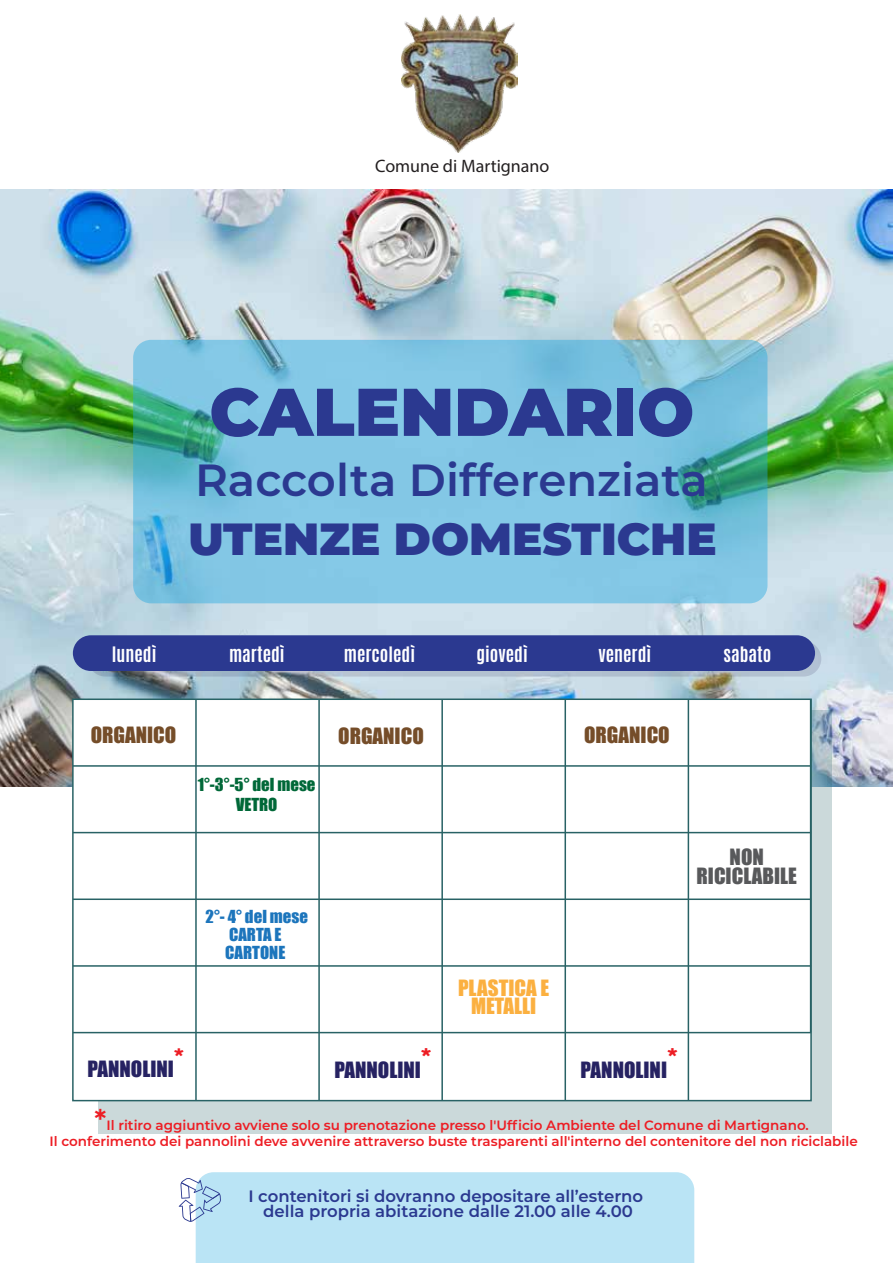
<style>
.page{position:relative;width:893px;height:1263px;background:#fff}
.page>*{position:absolute;margin:0;border:0;box-sizing:border-box;transform-origin:0 0}
.t1{font:900 67.35px "Montserrat";color:#2b3990}
.t2{font:600 45px "Montserrat";color:#2b3990}
.t3{font:900 45px "Montserrat";color:#2b3990}
.t4{font:20.55px "Impact";color:#262262}
.t5{font:20.55px "Impact";color:#754d29}
.t6{font:20.55px/18.8px "Impact";color:#fbb040;text-align:center}
.t7{font:20.55px/18.8px "Impact";color:#58595b;text-align:center}
.t8{font:18px "Myriad Pro";color:#231f20}
.t9{font:700 17.85px "Antonio";color:#fff}
.t10{font:600 16.5px/15px "Montserrat";color:#2b3990;text-align:center}
.t11{font:16.5px/18px "Impact";color:#1c75bc;text-align:center}
.t12{font:16.5px/19.5px "Impact";color:#006838;text-align:center}
.t13{font:600 13.5px/16.5px "Montserrat";color:#ed1d24;text-align:center}
.s1{font-size:36px;color:#ed1d24}
.s2{font-size:37.5px;color:#ed1d24}
.s3{font-size:28.5px}
</style>
<div class="page">
<img style="left:0;top:189px;width:892px;height:597px">
<svg style="left:88px;top:641px;width:733px;height:35px;background:#a5b4c1"></svg>
<div style="left:73px;top:635px;width:742px;height:36px;background:#2b3990;border-radius:18px"></div>
<svg style="left:98px;top:710px;width:734px;height:423px;background:#c6d5d7"></svg>
<div style="left:72px;top:698px;width:740px;height:403px;background:#fff;border:2px solid #286265"></div>
<hr style="left:73px;top:1032px;width:738px;height:1px;background:#286265">
<hr style="left:73px;top:965px;width:738px;height:2px;background:#286265">
<hr style="left:73px;top:898px;width:738px;height:2px;background:#286265">
<hr style="left:73px;top:832px;width:738px;height:1px;background:#286265">
<hr style="left:73px;top:765px;width:738px;height:2px;background:#286265">
<hr style="left:688px;top:699px;width:1px;height:401px;background:#286265">
<hr style="left:564px;top:699px;width:2px;height:401px;background:#286265">
<hr style="left:441px;top:699px;width:2px;height:401px;background:#286265">
<hr style="left:318px;top:699px;width:2px;height:401px;background:#286265">
<hr style="left:195px;top:699px;width:2px;height:401px;background:#286265">
<hr style="left:810px;top:699px;width:1px;height:333px;background:#286265">
<div style="left:196px;top:1172px;width:498px;height:91px;background:#bae4f5"></div>
<svg style="left:133px;top:340px;width:634px;height:263px;background:#7bc2dd"></svg>
<svg style="left:179px;top:1178px;width:42px;height:44px"></svg>
<img style="left:402px;top:14px;width:115px;height:138px">
<h3 class="t8" style="left:375px;top:155px;width:176px">Comune di Martignano</h3>
<h1 class="t1" style="left:209px;top:361px;width:486px">CALENDARIO</h1>
<h2 class="t2" style="left:195px;top:448px;width:514px">Raccolta Differenziata</h2>
<h2 class="t3" style="left:188px;top:506px;width:530px">UTENZE DOMESTICHE</h2>
<h3 class="t9" style="left:112px;top:641px;width:46px">lunedì</h3>
<h3 class="t9" style="left:229px;top:641px;width:57px">martedì</h3>
<h3 class="t9" style="left:344px;top:641px;width:73px">mercoledì</h3>
<h3 class="t9" style="left:477px;top:641px;width:53px">giovedì</h3>
<h3 class="t9" style="left:598px;top:641px;width:54px">venerdì</h3>
<h3 class="t9" style="left:723px;top:641px;width:49px">sabato</h3>
<h3 class="t5" style="left:91px;top:719px;width:87px">ORGANICO</h3>
<h3 class="t5" style="left:338px;top:720px;width:87px">ORGANICO</h3>
<h3 class="t5" style="left:584px;top:719px;width:87px">ORGANICO</h3>
<p class="t12" style="left:198px;top:774px;width:119px">1°-3°-5° del mese<br>VETRO</p>
<p class="t11" style="left:206px;top:907px;width:104px">2°- 4° del mese<br>CARTA E<br>CARTONE</p>
<h3 class="t6" style="left:458px;top:978px;width:93px">PLASTICA E<br>METALLI</h3>
<h3 class="t4" style="left:87px;top:1053px;width:98px">PANNOLINI<span class="s1">*</span></h3>
<h3 class="t4" style="left:334px;top:1054px;width:99px">PANNOLINI<span class="s2">*</span></h3>
<h3 class="t4" style="left:581px;top:1054px;width:99px">PANNOLINI<span class="s2">*</span></h3>
<h3 class="t7" style="left:697px;top:847px;width:102px">NON<br>RICICLABILE</h3>
<p class="t13" style="left:50px;top:1116px;width:810px"><span class="s3">*</span>Il ritiro aggiuntivo avviene solo su prenotazione presso l'Ufficio Ambiente del Comune di Martignano.<br>Il conferimento dei pannolini deve avvenire attraverso buste trasparenti all'interno del contenitore del non riciclabile</p>
<p class="t10" style="left:248px;top:1188px;width:396px">I contenitori si dovranno depositare all’esterno della propria abitazione dalle 21.00 alle 4.00</p>
</div>
